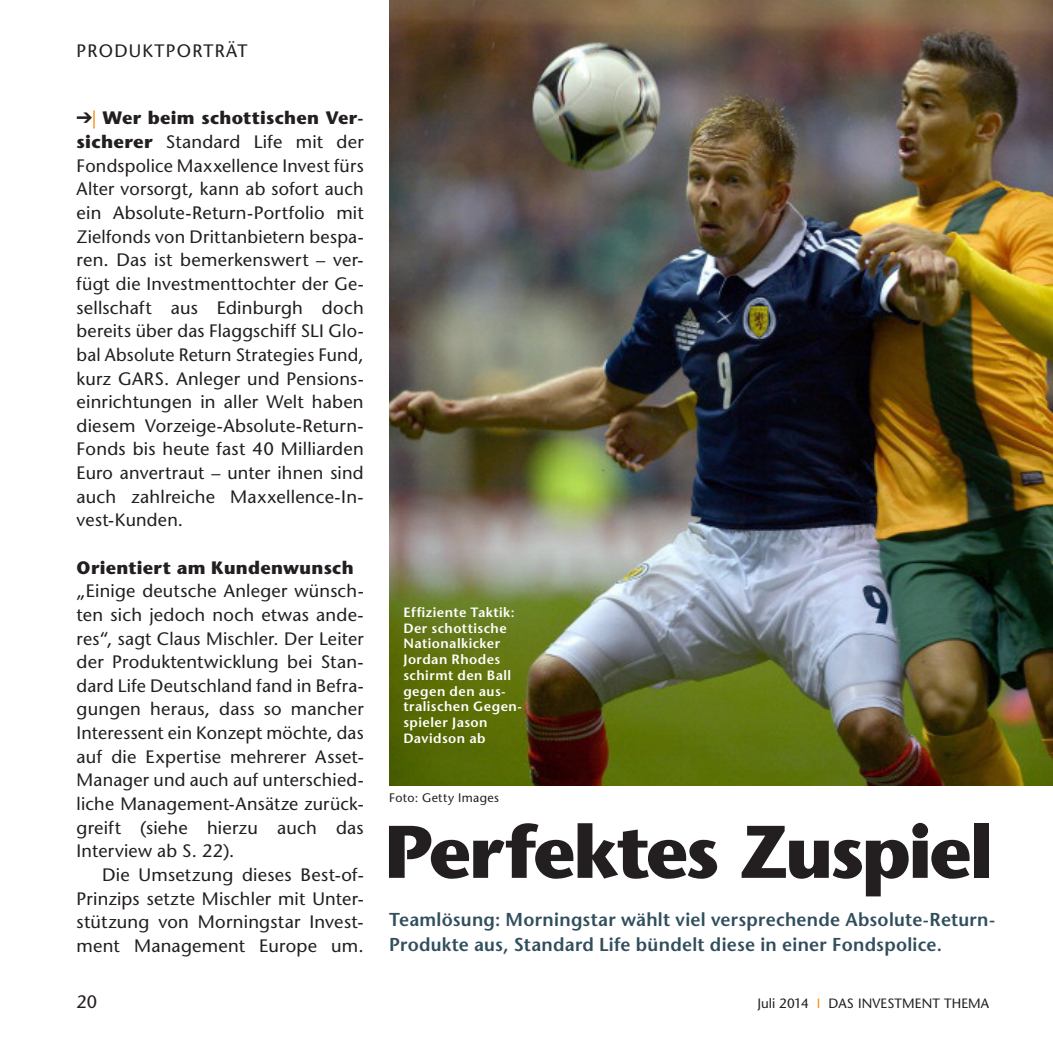
<style>
.page{position:relative;width:1053px;height:1053px;background:#fff}
.page>*{position:absolute;margin:0;border:0;box-sizing:border-box;transform-origin:0 0}
._00_Head{font:700 74.25px "Stone Sans Std";letter-spacing:-.04em;color:#231f20}
._02_Vorspann_8_5_sem{font:600 18.68px/24.8px "Stone Sans Std";letter-spacing:.015em;color:#314e5d}
.copy_kein_Einzug{font:500 18px/23.6px "Stone Sans Std";letter-spacing:.01em;color:#231f20;text-align:justify}
.copy_EInzug{font:500 18px/23.6px "Stone Sans Std";letter-spacing:.01em;color:#231f20;text-align:justify}
._03_zwiti{font:700 18px "Stone Sans Std";letter-spacing:.015em;color:#231f20}
.Rubrik_Links{font:500 18px "Stone Sans Std";letter-spacing:.07em;color:#231f20}
._04_BU{font:600 13.5px/15.8px "Stone Sans Std";letter-spacing:.035em;color:#fff}
.t1{font:500 13.5px "Stone Sans Std";letter-spacing:.01em;color:#231f20}
.t2{font:500 12.38px "Stone Sans Std";letter-spacing:.03em;color:#231f20}
.s1{font-weight:600;color:#f68e1e}
.s2{font-weight:700}
.s3{color:#f68e1e}
</style>
<div class="page">
<img style="left:389px;top:0;width:663px;height:785px">
<p class="Rubrik_Links" style="left:77px;top:40px;width:172px">PRODUKTPORTRÄT</p>
<p class="copy_kein_Einzug" style="left:77px;top:106px;width:289px">➔<span class="s1">|</span> <span class="s2">Wer beim schottischen Ver&shy;sicherer</span> Standard Life mit der Fondspolice Maxxellence Invest fürs Alter vorsorgt, kann ab sofort auch ein Absolute-Return-Portfolio mit Zielfonds von Drittanbietern bespa&shy;ren. Das ist bemerkenswert – ver&shy;fügt die Investmenttochter der Ge&shy;sellschaft aus Edinburgh doch bereits über das Flaggschiff SLI Glo&shy;bal Absolute Return Strategies Fund, kurz GARS. Anleger und Pensions&shy;einrichtungen in aller Welt haben diesem Vorzeige-Absolute-Return-Fonds bis heute fast 40 Milliarden Euro anvertraut – unter ihnen sind auch zahlreiche Maxxellence-In&shy;vest-Kunden.</p>
<p class="_03_zwiti" style="left:77px;top:556px;width:278px">Orientiert am Kundenwunsch</p>
<p class="copy_EInzug" style="left:77px;top:579px;width:289px">„Einige deutsche Anleger wünsch&shy;ten sich jedoch noch etwas ande&shy;res“, sagt Claus Mischler. Der Leiter der Produktentwicklung bei Stan&shy;dard Life Deutschland fand in Befra&shy;gungen heraus, dass so mancher Interessent ein Konzept möchte, das auf die Expertise mehrerer Asset-Manager und auch auf unterschied&shy;liche Management-Ansätze zurück&shy;greift (siehe hierzu auch das Interview ab S. 22).</p>
<p class="copy_EInzug" style="left:77px;top:862px;width:289px;text-indent:26px">Die Umsetzung dieses Best-of-Prinzips setzte Mischler mit Unter&shy;stützung von Morningstar Invest&shy;ment Management Europe um.</p>
<p class="_04_BU" style="left:403px;top:604px;width:113px">Effiziente Taktik:</p>
<p class="_04_BU" style="left:403px;top:620px;width:120px">Der schottische<br>Nationalkicker<br>Jordan Rhodes schirmt den Ball gegen den aus&shy;tralischen Gegen&shy;spieler Jason</p>
<p class="_04_BU" style="left:403px;top:730px;width:84px">Davidson ab</p>
<p class="t2" style="left:389px;top:790px;width:111px">Foto: Getty Images</p>
<p class="_00_Head" style="left:384px;top:807px;width:610px">Perfektes Zuspiel</p>
<p class="_02_Vorspann_8_5_sem" style="left:389px;top:906px;width:607px">Teamlösung: Morningstar wählt viel versprechende Absolute-Return-<br>Produkte aus, Standard Life bündelt diese in einer Fondspolice.</p>
<p class="copy_kein_Einzug" style="left:77px;top:990px;width:22px">20</p>
<p class="t1" style="left:757px;top:995px;width:233px">Juli 2014 <span class="s3">I</span> DAS INVESTMENT THEMA</p>
</div>
